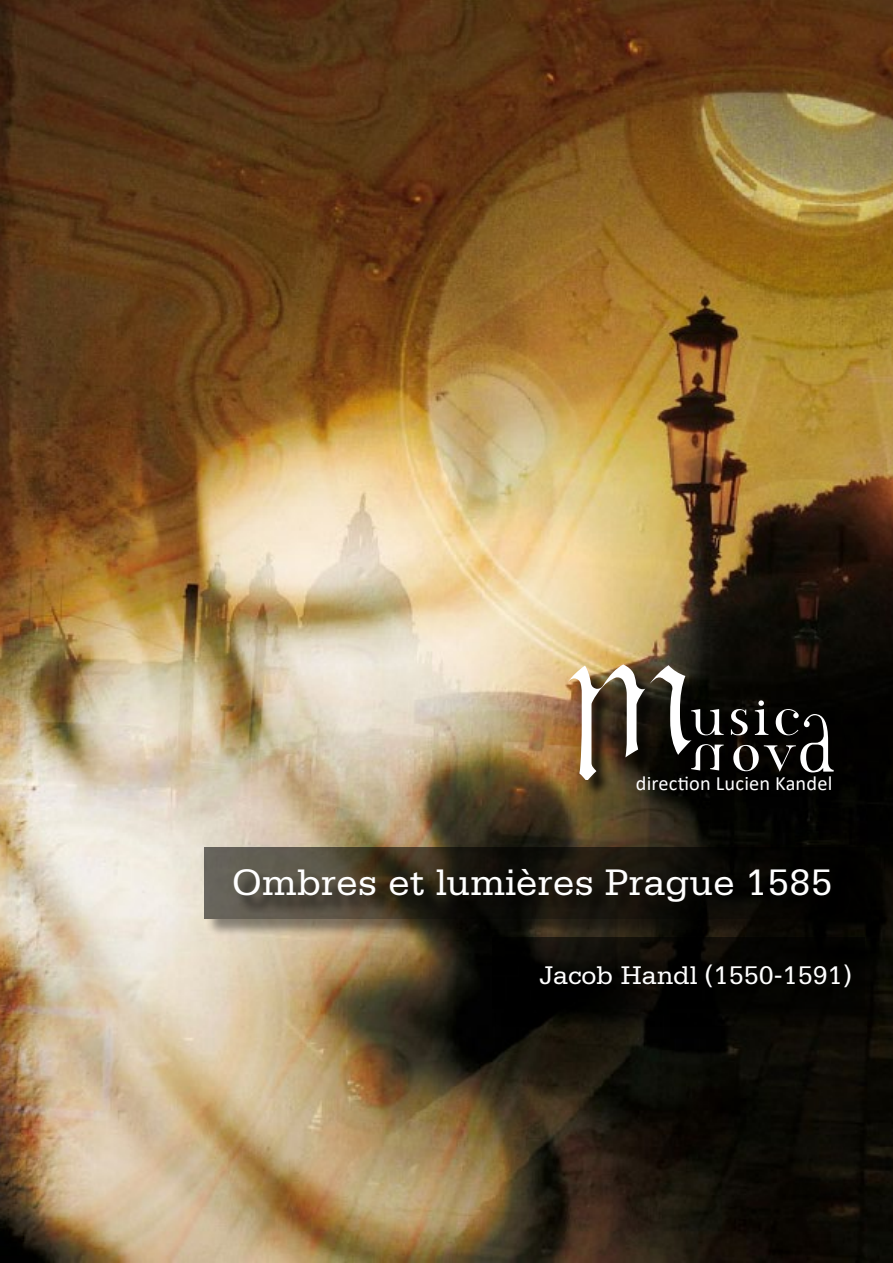
<style>
.page{position:relative;width:893px;height:1263px;background:#fff}
.page>*{position:absolute;margin:0;border:0;box-sizing:border-box;transform-origin:0 0}
.t1{font:39px "Serifa Std";color:#fff}
.t2{font:27px "Serifa Std";color:#fff}
.t3{font:20.4px "Calibri";letter-spacing:.01em;color:#fff}
</style>
<div class="page">
<img style="left:0;top:0;width:893px;height:1263px">
<div style="left:572px;top:667px;width:280px;height:131px;background:#000;opacity:.75"></div>
<svg style="left:731px;top:700px;width:103px;height:72px;background:#353433"></svg>
<svg style="left:568px;top:664px;width:156px;height:115px"></svg>
<div style="left:639px;top:779px;width:210px;height:30px;background:#000"></div>
<div style="left:206px;top:849px;width:677px;height:88px;background:#000;opacity:.75"></div>
<svg style="left:204px;top:847px;width:661px;height:71px;background:#2c281f"></svg>
<div style="left:236px;top:871px;width:613px;height:50px;background:#000;opacity:.75"></div>
<div style="left:494px;top:939px;width:390px;height:89px;background:#000"></div>
<div style="left:492px;top:937px;width:373px;height:72px;background:#000"></div>
<p class="t3" style="left:636px;top:769px;width:198px">direction Lucien Kandel</p>
<p class="t1" style="left:232px;top:867px;width:602px">Ombres et lumières Prague 1585</p>
<p class="t2" style="left:540px;top:965px;width:314px">Jacob Handl (1550-1591)</p>
</div>
